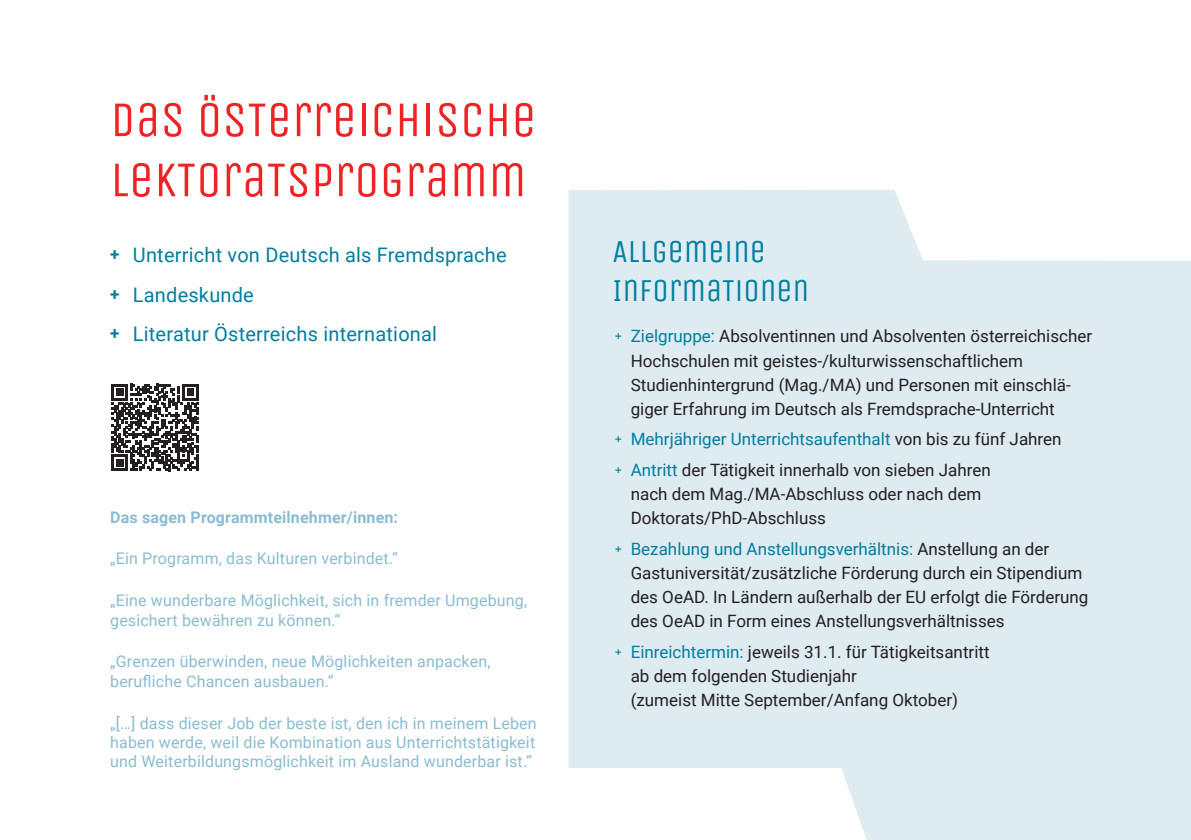
<style>
.page{position:relative;width:1191px;height:840px;background:#fff}
.page>*{position:absolute;margin:0;border:0;box-sizing:border-box;transform-origin:0 0}
.Subhead{font:50px/60px "Unica One";color:#ee2325}
.Head{font:32px/38.4px "Unica One";color:#007ea0}
.Einleitung__Einzug_blau{font:20px "Roboto";letter-spacing:.01em;color:#007ea0}
.Aufzählung{font:17px/24px "Roboto";color:#231f20}
.Aufzählung-2{font:17px "Roboto";color:#007ea0}
.Einleitung{font:16px/19.2px "Roboto";letter-spacing:.01em;color:#8abcd1}
.Einleitung-2{font:700 16px "Roboto";letter-spacing:.01em;color:#8abcd1}
.s1{font-weight:700;font-size:17px}
.s2{font-family:"Unica One";font-size:18px;color:#007ea0}
.s3{color:#007ea0}
.s4{font-family:"Unica One";font-size:18px}
.s5{color:#231f20}
</style>
<div class="page">
<svg style="left:111px;top:383px;width:88px;height:88px"></svg>
<hr style="left:196px;top:454px;width:3px;height:17px;background:#231f20">
<svg style="left:568px;top:190px;width:623px;height:649px;background:#e1edf2"></svg>
<p class="Subhead" style="left:110px;top:90px;width:428px">DAS ÖSTERREICHISCHE<br>LEKTORATSPROGRAMM</p>
<p class="Einleitung__Einzug_blau" style="left:110px;top:241px;width:398px"><span class="s1">+</span> Unterricht von Deutsch als Fremdsprache</p>
<p class="Einleitung__Einzug_blau" style="left:110px;top:280px;width:145px"><span class="s1">+</span> Landeskunde</p>
<p class="Einleitung__Einzug_blau" style="left:110px;top:320px;width:328px"><span class="s1">+</span> Literatur Österreichs international</p>
<p class="Einleitung-2" style="left:110px;top:505px;width:289px">Das sagen Programmteilnehmer/innen:</p>
<p class="Einleitung" style="left:110px;top:548px;width:289px">„Ein Programm, das Kulturen verbindet.“</p>
<p class="Einleitung" style="left:110px;top:590px;width:418px">„Eine wunderbare Möglichkeit, sich in fremder Umgebung, gesichert bewähren zu können.“</p>
<p class="Einleitung" style="left:110px;top:651px;width:382px">„Grenzen überwinden, neue Möglichkeiten anpacken, berufliche Chancen ausbauen.“</p>
<p class="Einleitung" style="left:110px;top:712px;width:428px;text-align:justify">„[…] dass dieser Job der beste ist, den ich in meinem Leben haben werde, weil die Kombination aus Unterrichtstätigkeit und Weiterbildungsmöglichkeit im Ausland wunderbar ist.“</p>
<p class="Head" style="left:612px;top:233px;width:198px">ALLGEMEINE<br>INFORMATIONEN</p>
<p class="Aufzählung" style="left:630px;top:323px;width:463px;text-indent:-17px"><span class="s2">+</span> <span class="s3">Zielgruppe:</span> Absolventinnen und Absolventen österreichischer Hochschulen mit geistes-/kulturwissenschaftlichem Studienhintergrund (Mag./MA) und Personen mit einschlä&shy;giger Erfahrung im Deutsch als Fremdsprache-Unterricht</p>
<p class="Aufzählung-2" style="left:613px;top:427px;width:449px"><span class="s4">+</span> Mehrjähriger Unterrichtsaufenthalt <span class="s5">von bis zu fünf Jahren</span></p>
<p class="Aufzählung" style="left:630px;top:457px;width:361px;text-indent:-17px"><span class="s2">+</span> <span class="s3">Antritt</span> der Tätigkeit innerhalb von sieben Jahren nach dem Mag./MA-Abschluss oder nach dem<br>Doktorats/PhD-Abschluss</p>
<p class="Aufzählung" style="left:630px;top:535px;width:459px;text-indent:-17px"><span class="s2">+</span> <span class="s3">Bezahlung und Anstellungsverhältnis:</span> Anstellung an der Gastuniversität/zusätzliche Förderung durch ein Stipendium des OeAD. In Ländern außerhalb der EU erfolgt die Förderung des OeAD in Form eines Anstellungsverhältnisses</p>
<p class="Aufzählung" style="left:630px;top:638px;width:360px;text-indent:-17px"><span class="s2">+</span> <span class="s3">Einreichtermin:</span> jeweils 31.1. für Tätigkeitsantritt ab dem folgenden Studienjahr<br>(zumeist Mitte September/Anfang Oktober)</p>
</div>
